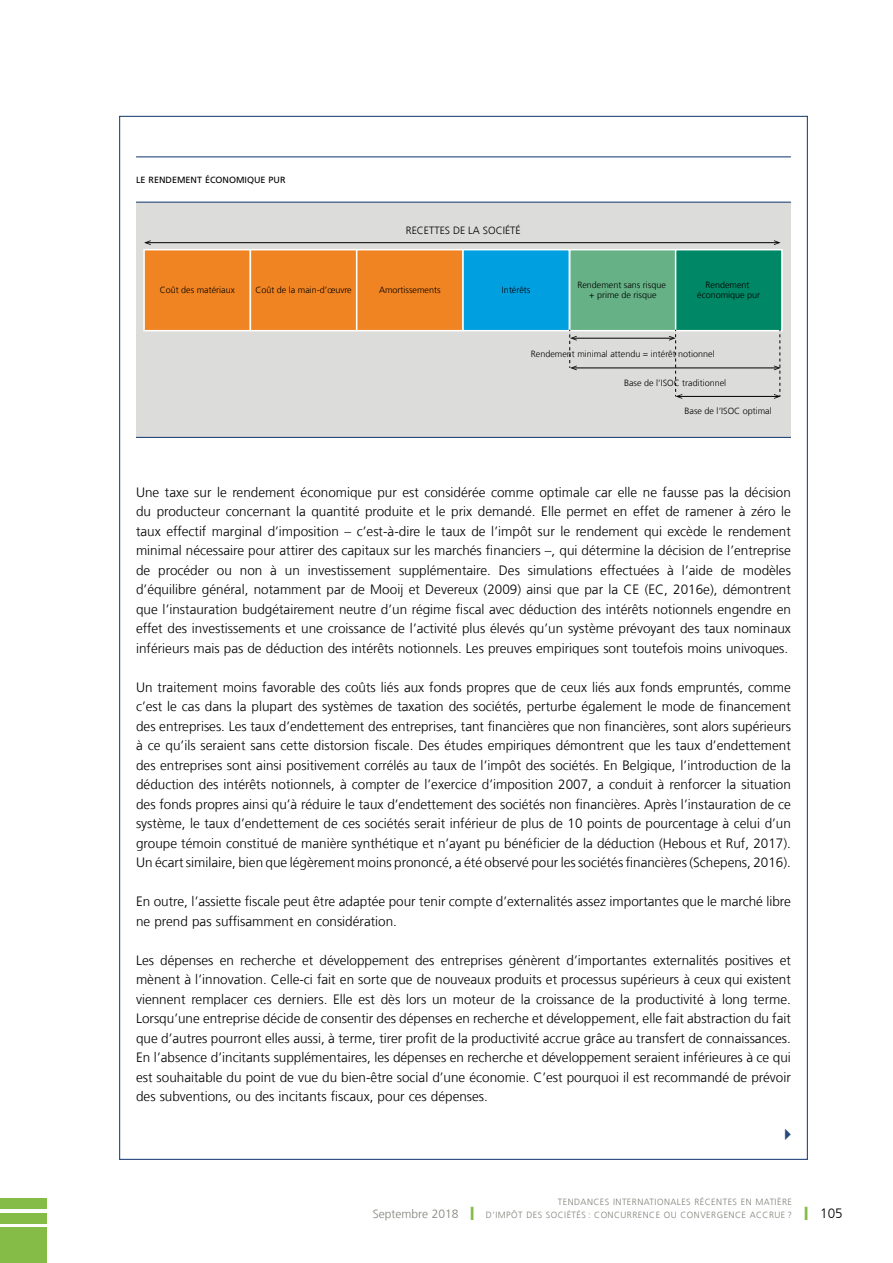
<style>
.page{position:relative;width:893px;height:1263px;background:#fff}
.page>*{position:absolute;margin:0;border:0;box-sizing:border-box;transform-origin:0 0}
.t1{font:300 13.5px/19.5px "Frutiger LT Com";color:#000;text-align:justify}
.t2{font:300 12px "Frutiger LT Com";color:#81807a}
.t3{font:300 10.5px "Frutiger LT Com";color:#000}
.t4{font:300 9px/10.5px "Frutiger LT Com";color:#000;text-align:center}
.t5{font:300 9px "Frutiger LT Com";letter-spacing:.05em;color:#81807a}
.t6{font:9px "Frutiger LT Com";color:#000}
.s1{color:#85bc48}
.s2{font-size:9px}
</style>
<div class="page">
<div style="left:0;top:1198px;width:47px;height:11px;background:#85bc48"></div>
<div style="left:0;top:1213px;width:47px;height:10px;background:#85bc48"></div>
<div style="left:0;top:1227px;width:47px;height:36px;background:#85bc48"></div>
<div style="left:136px;top:202px;width:655px;height:235px;background:#dcdcdb"></div>
<hr style="left:136px;top:156px;width:655px;height:1px;background:#29497c">
<hr style="left:136px;top:202px;width:655px;height:1px;background:#29497c">
<hr style="left:136px;top:437px;width:655px;height:1px;background:#29497c">
<div style="left:144px;top:250px;width:106px;height:81px;background:#f18422"></div>
<div style="left:143px;top:249px;width:108px;height:82px;border:2px solid #fff"></div>
<div style="left:250px;top:250px;width:107px;height:81px;background:#f18422"></div>
<div style="left:250px;top:249px;width:107px;height:82px;border:2px solid #fff"></div>
<div style="left:357px;top:250px;width:106px;height:81px;background:#f18422"></div>
<div style="left:356px;top:249px;width:108px;height:82px;border:2px solid #fff"></div>
<div style="left:463px;top:250px;width:106px;height:81px;background:#009fe0"></div>
<div style="left:462px;top:249px;width:108px;height:82px;border:2px solid #fff"></div>
<div style="left:570px;top:250px;width:106px;height:81px;background:#66b186"></div>
<div style="left:569px;top:249px;width:108px;height:82px;border:2px solid #fff"></div>
<div style="left:676px;top:250px;width:106px;height:81px;background:#008765"></div>
<div style="left:675px;top:249px;width:108px;height:82px;border:2px solid #fff"></div>
<hr style="left:146px;top:242px;width:632px;height:1px;background:#000">
<svg style="left:144px;top:240px;width:7px;height:5px"></svg>
<svg style="left:774px;top:240px;width:7px;height:5px"></svg>
<hr style="left:572px;top:338px;width:101px;height:1px;background:#000">
<hr style="left:572px;top:368px;width:206px;height:1px;background:#000">
<hr style="left:678px;top:396px;width:100px;height:1px;background:#000">
<svg style="left:569px;top:330px;width:8px;height:40px"></svg>
<svg style="left:669px;top:330px;width:13px;height:69px"></svg>
<svg style="left:774px;top:330px;width:7px;height:69px"></svg>
<p class="t6" style="left:136px;top:174px;width:151px">LE RENDEMENT ÉCONOMIQUE PUR</p>
<p class="t3" style="left:406px;top:224px;width:116px">RECETTES DE LA SOCIÉTÉ</p>
<p class="t4" style="left:160px;top:284px;width:77px">Coût des matériaux</p>
<p class="t4" style="left:255px;top:284px;width:98px">Coût de la main-d’œuvre</p>
<p class="t4" style="left:379px;top:284px;width:63px">Amortissements</p>
<p class="t4" style="left:502px;top:284px;width:30px">Intérêts</p>
<p class="t4" style="left:577px;top:279px;width:90px">Rendement sans risque + prime de risque</p>
<p class="t4" style="left:697px;top:279px;width:65px">Rendement économique pur</p>
<p class="t4" style="left:531px;top:348px;width:185px">Rendement minimal attendu = intérêt notionnel</p>
<p class="t4" style="left:624px;top:377px;width:104px">Base de l’ISOC traditionnel</p>
<p class="t4" style="left:684px;top:406px;width:89px">Base de l’ISOC optimal</p>
<p class="t1" style="left:136px;top:482px;width:656px">Une taxe sur le rendement économique pur est considérée comme optimale car elle ne fausse pas la décision du producteur concernant la quantité produite et le prix demandé. Elle permet en effet de ramener à zéro le taux effectif marginal d’imposition – c’est-à-dire le taux de l’impôt sur le rendement qui excède le rendement minimal nécessaire pour attirer des capitaux sur les marchés financiers –, qui détermine la décision de l’entreprise de procéder ou non à un investissement supplémentaire. Des simulations effectuées à l’aide de modèles d’équilibre général, notamment par de Mooij et Devereux (2009) ainsi que par la CE (EC, 2016e), démontrent que l’instauration budgétairement neutre d’un régime fiscal avec déduction des intérêts notionnels engendre en effet des investissements et une croissance de l’activité plus élevés qu’un système prévoyant des taux nominaux inférieurs mais pas de déduction des intérêts notionnels. Les preuves empiriques sont toutefois moins univoques.</p>
<p class="t1" style="left:136px;top:677px;width:656px">Un traitement moins favorable des coûts liés aux fonds propres que de ceux liés aux fonds empruntés, comme c’est le cas dans la plupart des systèmes de taxation des sociétés, perturbe également le mode de financement des entreprises. Les taux d’endettement des entreprises, tant financières que non financières, sont alors supérieurs à ce qu’ils seraient sans cette distorsion fiscale. Des études empiriques démontrent que les taux d’endettement des entreprises sont ainsi positivement corrélés au taux de l’impôt des sociétés. En Belgique, l’introduction de la déduction des intérêts notionnels, à compter de l’exercice d’imposition 2007, a conduit à renforcer la situation des fonds propres ainsi qu’à réduire le taux d’endettement des sociétés non financières. Après l’instauration de ce système, le taux d’endettement de ces sociétés serait inférieur de plus de 10 points de pourcentage à celui d’un groupe témoin constitué de manière synthétique et n’ayant pu bénéficier de la déduction (Hebous et Ruf, 2017).<br>Un écart similaire, bien que légèrement moins prononcé, a été observé pour les sociétés financières (Schepens, 2016).</p>
<p class="t1" style="left:136px;top:891px;width:656px">En outre, l’assiette fiscale peut être adaptée pour tenir compte d’externalités assez importantes que le marché libre ne prend pas suffisamment en considération.</p>
<p class="t1" style="left:136px;top:950px;width:656px">Les dépenses en recherche et développement des entreprises génèrent d’importantes externalités positives et mènent à l’innovation. Celle-ci fait en sorte que de nouveaux produits et processus supérieurs à ceux qui existent viennent remplacer ces derniers. Elle est dès lors un moteur de la croissance de la productivité à long terme.<br>Lorsqu’une entreprise décide de consentir des dépenses en recherche et développement, elle fait abstraction du fait que d’autres pourront elles aussi, à terme, tirer profit de la productivité accrue grâce au transfert de connaissances.<br>En l’absence d’incitants supplémentaires, les dépenses en recherche et développement seraient inférieures à ce qui est souhaitable du point de vue du bien-être social d’une économie. C’est pourquoi il est recommandé de prévoir des subventions, ou des incitants fiscaux, pour ces dépenses.</p>
<p class="t5" style="left:558px;top:1196px;width:236px">Tendances internationales récentes en mati ère</p>
<p class="t2" style="left:373px;top:1206px;width:160px">Septembre 2018 <span class="s1">❙</span> <span class="s2">d ’impôt des</span></p>
<p class="t5" style="left:546px;top:1209px;width:6px">sociétés</p>
<p class="t5" style="left:588px;top:1209px;width:14px">: concurrence</p>
<p class="t5" style="left:664px;top:1209px;width:24px">ou convergence</p>
<p class="t5" style="left:750px;top:1209px;width:7px">accrue</p>
<p class="t5" style="left:787px;top:1209px;width:22px">? <span class="s1">❙</span></p>
<p class="t1" style="left:820px;top:1203px;width:24px">105</p>
</div>
